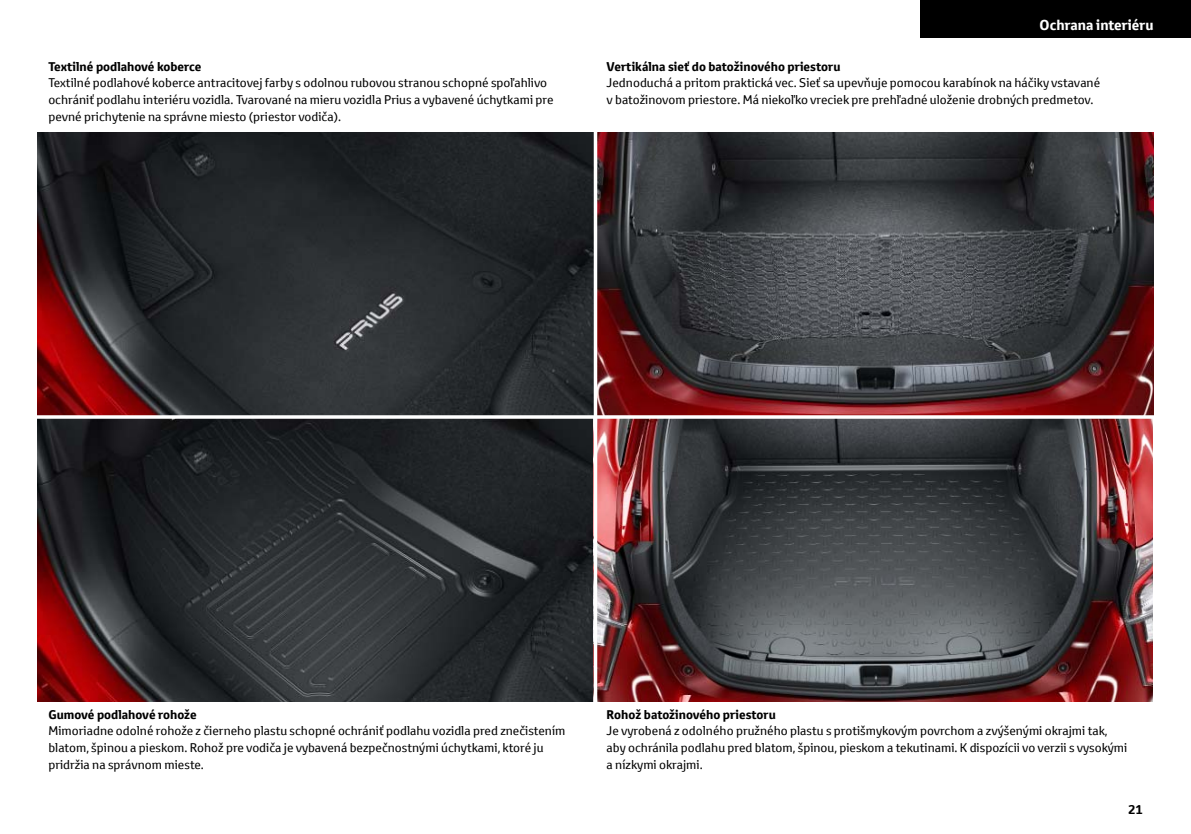
<style>
.page{position:relative;width:1191px;height:834px;background:#fff}
.page>*{position:absolute;margin:0;border:0;box-sizing:border-box;transform-origin:0 0}
.t1{font:700 14px "Toyota Text";color:#fff}
.t2{font:12.25px/16.8px "Toyota Text";color:#000}
.t3{font:700 12.25px "Toyota Text";color:#000}
</style>
<div class="page">
<div style="left:920px;top:0;width:271px;height:37px;background:#000"></div>
<img style="left:37px;top:132px;width:1116px;height:283px">
<hr style="left:408px;top:227px;width:3px;height:379px;background:#fff">
<img style="left:38px;top:418px;width:556px;height:283px">
<img style="left:597px;top:418px;width:555px;height:283px">
<hr style="left:594px;top:128px;width:3px;height:581px;background:#fff">
<p class="t3" style="left:48px;top:58px;width:155px">Textilné podlahové koberce</p>
<p class="t2" style="left:48px;top:74px;width:506px">Textilné podlahové koberce antracitovej farby s odolnou rubovou stranou schopné spoľahlivo ochrániť podlahu interiéru vozidla. Tvarované na mieru vozidla Prius a vybavené úchytkami pre pevné prichytenie na správne miesto (priestor vodiča).</p>
<p class="t1" style="left:1039px;top:15px;width:116px">Ochrana interiéru</p>
<p class="t3" style="left:606px;top:58px;width:235px">Vertikálna sieť do batožinového priestoru</p>
<p class="t2" style="left:606px;top:74px;width:495px">Jednoduchá a pritom praktická vec. Sieť sa upevňuje pomocou karabínok na háčiky vstavané v batožinovom priestore. Má niekoľko vreciek pre prehľadné uloženie drobných predmetov.</p>
<p class="t3" style="left:48px;top:706px;width:150px">Gumové podlahové rohože</p>
<p class="t2" style="left:48px;top:722px;width:518px">Mimoriadne odolné rohože z čierneho plastu schopné ochrániť podlahu vozidla pred znečistením blatom, špinou a pieskom. Rohož pre vodiča je vybavená bezpečnostnými úchytkami, ktoré ju pridržia na správnom mieste.</p>
<p class="t3" style="left:606px;top:706px;width:171px">Rohož batožinového priestoru</p>
<p class="t2" style="left:606px;top:722px;width:522px">Je vyrobená z odolného pružného plastu s protišmykovým povrchom a zvýšenými okrajmi tak, aby ochránila podlahu pred blatom, špinou, pieskom a tekutinami. K dispozícii vo verzii s vysokými a nízkymi okrajmi.</p>
<p class="t3" style="left:1128px;top:800px;width:16px">21</p>
</div>
